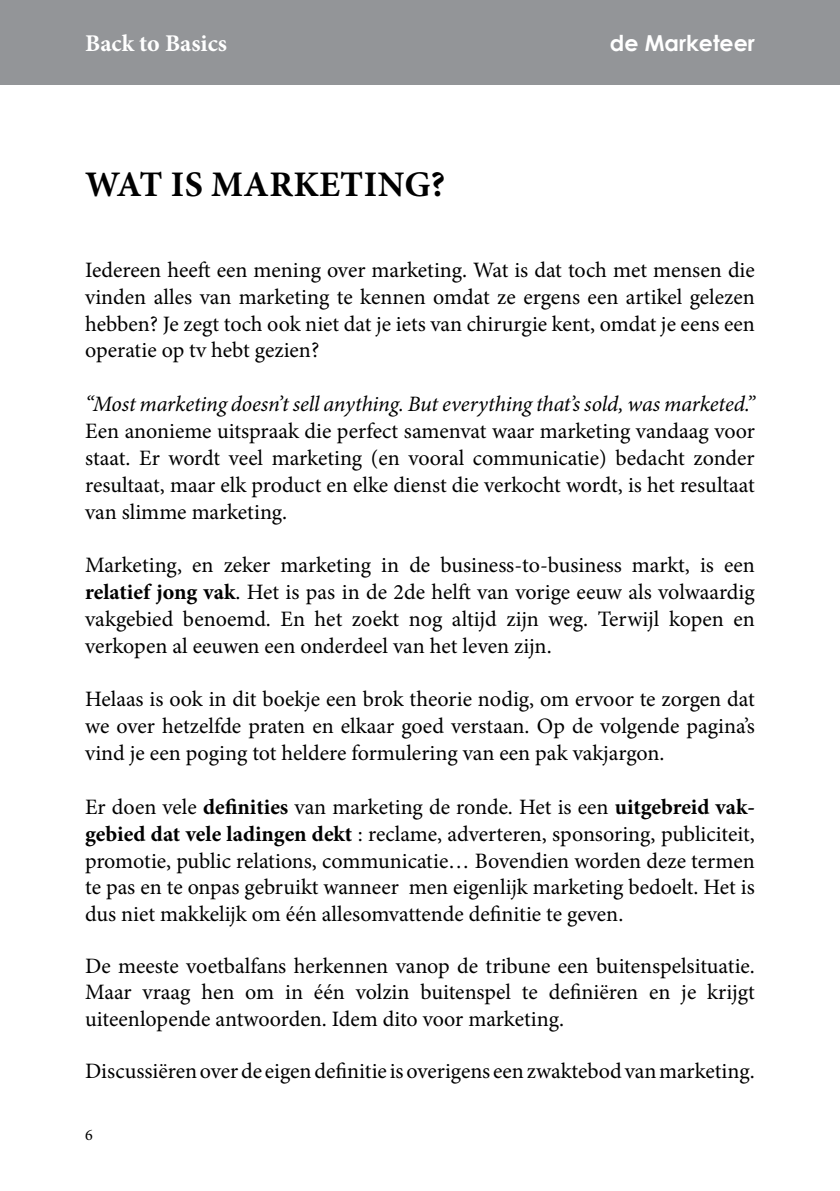
<style>
.page{position:relative;width:840px;height:1191px;background:#fff}
.page>*{position:absolute;margin:0;border:0;box-sizing:border-box;transform-origin:0 0}
.t1{font:700 36px "Minion Pro";letter-spacing:.01em;color:#000}
.t2{font:700 24px "Minion Pro";color:#fff}
.t3{font:22px/26.8px "Minion Pro";color:#000;text-align:justify}
.t4{font:italic 22px "Minion Pro";letter-spacing:-.01em;color:#000}
.t5{font:700 22px "Century Gothic";color:#fff}
.t6{font:16px "Minion Pro";color:#000}
.s1{font-weight:700}
</style>
<div class="page">
<div style="left:0;top:0;width:839px;height:85px;background:#939598"></div>
<p class="t2" style="left:85px;top:27px;width:143px">Back to Basics</p>
<h1 class="t1" style="left:85px;top:159px;width:361px">WAT IS MARKETING?</h1>
<p class="t5" style="left:609px;top:26px;width:146px">de Marketeer</p>
<p class="t3" style="left:85px;top:256px;width:671px">Iedereen heeft een mening over marketing. Wat is dat toch met mensen die vinden alles van marketing te kennen omdat ze ergens een artikel gelezen hebben? Je zegt toch ook niet dat je iets van chirurgie kent, omdat je eens een operatie op tv hebt gezien?</p>
<p class="t4" style="left:85px;top:389px;width:671px">“Most marketing doesn’t sell anything. But everything that’s sold, was marketed.”</p>
<p class="t3" style="left:85px;top:417px;width:671px">Een anonieme uitspraak die perfect samenvat waar marketing vandaag voor staat. Er wordt veel marketing (en vooral communicatie) bedacht zonder resultaat, maar elk product en elke dienst die verkocht wordt, is het resultaat van slimme marketing.</p>
<p class="t3" style="left:85px;top:552px;width:671px">Marketing, en zeker marketing in de business-to-business markt, is een <span class="s1">relatief jong vak</span>. Het is pas in de 2de helft van vorige eeuw als volwaardig vakgebied benoemd. En het zoekt nog altijd zijn weg. Terwijl kopen en verkopen al eeuwen een onderdeel van het leven zijn.</p>
<p class="t3" style="left:85px;top:686px;width:671px">Helaas is ook in dit boekje een brok theorie nodig, om ervoor te zorgen dat we over hetzelfde praten en elkaar goed verstaan. Op de volgende pagina’s vind je een poging tot heldere formulering van een pak vakjargon.</p>
<p class="t3" style="left:85px;top:793px;width:671px">Er doen vele <span class="s1">definities</span> van marketing de ronde. Het is een <span class="s1">uitgebreid vak&shy;gebied dat vele ladingen dekt</span> : reclame, adverteren, sponsoring, publiciteit, promotie, public relations, communicatie… Bovendien worden deze termen te pas en te onpas gebruikt wanneer men eigenlijk marketing bedoelt. Het is dus niet makkelijk om één allesomvattende definitie te geven.</p>
<p class="t3" style="left:85px;top:952px;width:670px">De meeste voetbalfans herkennen vanop de tribune een buitenspelsituatie.<br>Maar vraag hen om in één volzin buitenspel te definiëren en je krijgt uiteenlopende antwoorden. Idem dito voor marketing.</p>
<p class="t3" style="left:85px;top:1057px;width:670px">Discussiëren over de eigen definitie is overigens een zwaktebod van marketing.</p>
<p class="t6" style="left:85px;top:1124px;width:9px">6</p>
</div>
